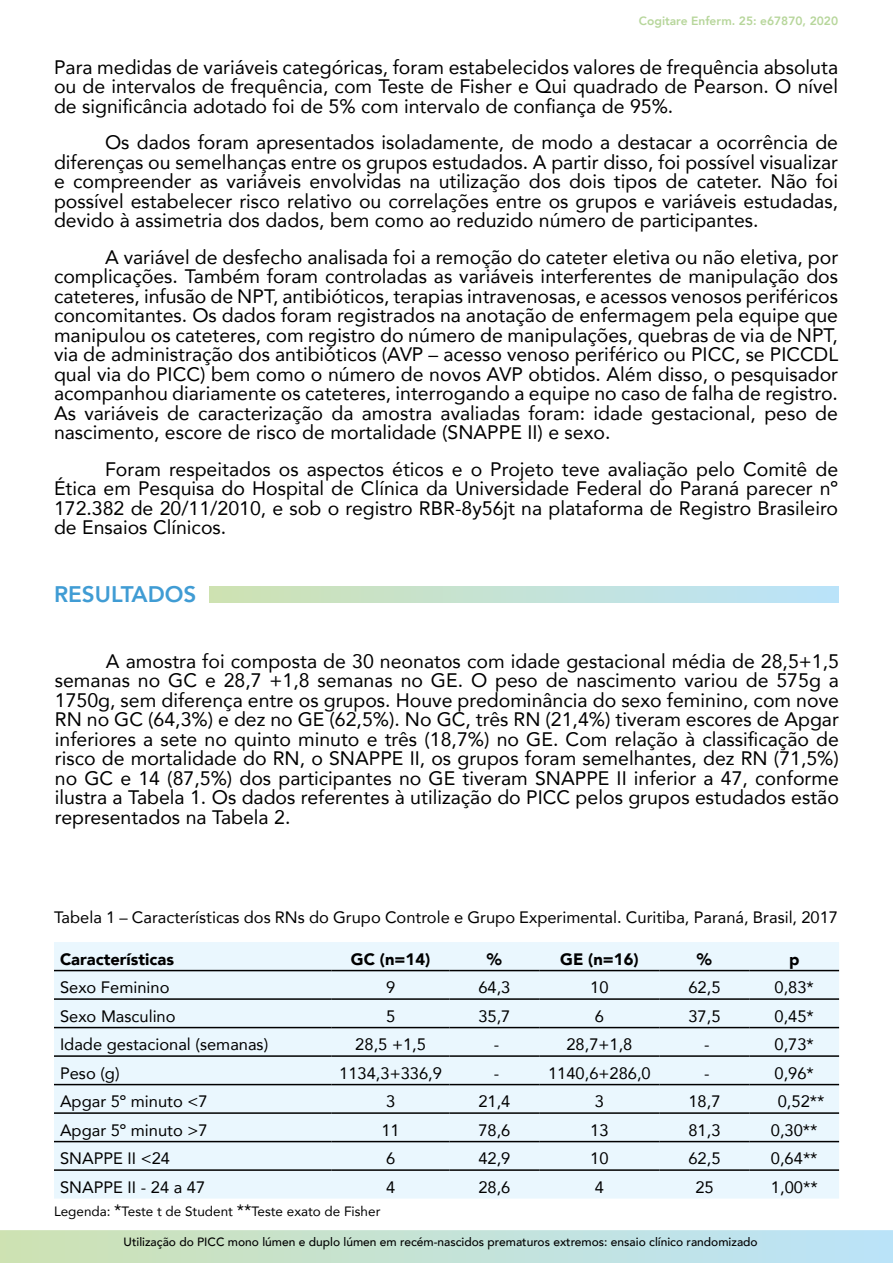
<style>
.page{position:relative;width:893px;height:1263px;background:#fff}
.page>*{position:absolute;margin:0;border:0;box-sizing:border-box;transform-origin:0 0}
.t1{font:800 22.5px "Avenir";color:#409cd4}
.t2{font:19.5px/19.5px "Avenir";color:#000;text-align:justify}
.t3{font:16.5px "Avenir";color:#000}
.t4{font:900 16.5px "Avenir";color:#000}
.t5{font:13.5px "Avenir";color:#000}
.t6{font:500 12px "Avenir";color:#000}
.t7{font:800 12px "Avenir";color:#b7d69b}
.s1{font-size:16.5px}
</style>
<div class="page">
<svg style="left:0;top:1230px;width:893px;height:33px;background:#c4e2d6"></svg>
<div style="left:210px;top:586px;width:629px;height:16px;background:linear-gradient(to right,#cee2b2,#bae3fb)"></div>
<div style="left:54px;top:942px;width:785px;height:256px;background:#eaf7fe"></div>
<hr style="left:54px;top:970px;width:278px;height:1px;background:#000">
<hr style="left:332px;top:970px;width:117px;height:1px;background:#000">
<hr style="left:449px;top:970px;width:90px;height:1px;background:#000">
<hr style="left:539px;top:970px;width:121px;height:1px;background:#000">
<hr style="left:660px;top:970px;width:89px;height:1px;background:#000">
<hr style="left:749px;top:970px;width:90px;height:1px;background:#000">
<hr style="left:54px;top:998px;width:278px;height:2px;background:#000">
<hr style="left:332px;top:998px;width:117px;height:2px;background:#000">
<hr style="left:449px;top:998px;width:90px;height:2px;background:#000">
<hr style="left:539px;top:998px;width:121px;height:2px;background:#000">
<hr style="left:660px;top:998px;width:89px;height:2px;background:#000">
<hr style="left:749px;top:998px;width:90px;height:2px;background:#000">
<hr style="left:54px;top:1027px;width:278px;height:1px;background:#000">
<hr style="left:332px;top:1027px;width:117px;height:1px;background:#000">
<hr style="left:449px;top:1027px;width:90px;height:1px;background:#000">
<hr style="left:539px;top:1027px;width:121px;height:1px;background:#000">
<hr style="left:660px;top:1027px;width:89px;height:1px;background:#000">
<hr style="left:749px;top:1027px;width:90px;height:1px;background:#000">
<hr style="left:54px;top:1055px;width:278px;height:2px;background:#000">
<hr style="left:332px;top:1055px;width:117px;height:2px;background:#000">
<hr style="left:449px;top:1055px;width:90px;height:2px;background:#000">
<hr style="left:539px;top:1055px;width:121px;height:2px;background:#000">
<hr style="left:660px;top:1055px;width:89px;height:2px;background:#000">
<hr style="left:749px;top:1055px;width:90px;height:2px;background:#000">
<hr style="left:54px;top:1084px;width:278px;height:1px;background:#000">
<hr style="left:332px;top:1084px;width:117px;height:1px;background:#000">
<hr style="left:449px;top:1084px;width:90px;height:1px;background:#000">
<hr style="left:539px;top:1084px;width:121px;height:1px;background:#000">
<hr style="left:660px;top:1084px;width:89px;height:1px;background:#000">
<hr style="left:749px;top:1084px;width:90px;height:1px;background:#000">
<hr style="left:54px;top:1112px;width:278px;height:2px;background:#000">
<hr style="left:332px;top:1112px;width:117px;height:2px;background:#000">
<hr style="left:449px;top:1112px;width:90px;height:2px;background:#000">
<hr style="left:539px;top:1112px;width:121px;height:2px;background:#000">
<hr style="left:660px;top:1112px;width:89px;height:2px;background:#000">
<hr style="left:749px;top:1112px;width:90px;height:2px;background:#000">
<hr style="left:54px;top:1141px;width:278px;height:1px;background:#000">
<hr style="left:332px;top:1141px;width:117px;height:1px;background:#000">
<hr style="left:449px;top:1141px;width:90px;height:1px;background:#000">
<hr style="left:539px;top:1141px;width:121px;height:1px;background:#000">
<hr style="left:660px;top:1141px;width:89px;height:1px;background:#000">
<hr style="left:749px;top:1141px;width:90px;height:1px;background:#000">
<hr style="left:54px;top:1169px;width:278px;height:2px;background:#000">
<hr style="left:332px;top:1169px;width:117px;height:2px;background:#000">
<hr style="left:449px;top:1169px;width:90px;height:2px;background:#000">
<hr style="left:539px;top:1169px;width:121px;height:2px;background:#000">
<hr style="left:660px;top:1169px;width:89px;height:2px;background:#000">
<hr style="left:749px;top:1169px;width:90px;height:2px;background:#000">
<p class="t7" style="left:639px;top:12px;width:201px">Cogitare Enferm. 25: e67870, 2020</p>
<p class="t2" style="left:54px;top:56px;width:786px">Para medidas de variáveis categóricas, foram estabelecidos valores de frequência absoluta ou de intervalos de frequência, com Teste de Fisher e Qui quadrado de Pearson. O nível de significância adotado foi de 5% com intervalo de confiança de 95%.</p>
<p class="t2" style="left:54px;top:132px;width:786px;text-indent:51px">Os dados foram apresentados isoladamente, de modo a destacar a ocorrência de diferenças ou semelhanças entre os grupos estudados. A partir disso, foi possível visualizar e compreender as variáveis envolvidas na utilização dos dois tipos de cateter. Não foi possível estabelecer risco relativo ou correlações entre os grupos e variáveis estudadas, devido à assimetria dos dados, bem como ao reduzido número de participantes.</p>
<p class="t2" style="left:54px;top:246px;width:786px;text-indent:51px">A variável de desfecho analisada foi a remoção do cateter eletiva ou não eletiva, por complicações. Também foram controladas as variáveis interferentes de manipulação dos cateteres, infusão de NPT, antibióticos, terapias intravenosas, e acessos venosos periféricos concomitantes. Os dados foram registrados na anotação de enfermagem pela equipe que manipulou os cateteres, com registro do número de manipulações, quebras de via de NPT, via de administração dos antibióticos (AVP – acesso venoso periférico ou PICC, se PICCDL qual via do PICC) bem como o número de novos AVP obtidos. Além disso, o pesquisador acompanhou diariamente os cateteres, interrogando a equipe no caso de falha de registro.<br>As variáveis de caracterização da amostra avaliadas foram: idade gestacional, peso de nascimento, escore de risco de mortalidade (SNAPPE II) e sexo.</p>
<p class="t2" style="left:54px;top:458px;width:786px;text-indent:51px">Foram respeitados os aspectos éticos e o Projeto teve avaliação pelo Comitê de Ética em Pesquisa do Hospital de Clínica da Universidade Federal do Paraná parecer nº 172.382 de 20/11/2010, e sob o registro RBR-8y56jt na plataforma de Registro Brasileiro de Ensaios Clínicos.</p>
<p class="t1" style="left:54px;top:577px;width:144px">RESULTADOS</p>
<p class="t2" style="left:55px;top:651px;width:786px;text-indent:51px">A amostra foi composta de 30 neonatos com idade gestacional média de 28,5+1,5 semanas no GC e 28,7 +1,8 semanas no GE. O peso de nascimento variou de 575g a 1750g, sem diferença entre os grupos. Houve predominância do sexo feminino, com nove RN no GC (64,3%) e dez no GE (62,5%). No GC, três RN (21,4%) tiveram escores de Apgar inferiores a sete no quinto minuto e três (18,7%) no GE. Com relação à classificação de risco de mortalidade do RN, o SNAPPE II, os grupos foram semelhantes, dez RN (71,5%) no GC e 14 (87,5%) dos participantes no GE tiveram SNAPPE II inferior a 47, conforme ilustra a Tabela 1. Os dados referentes à utilização do PICC pelos grupos estudados estão representados na Tabela 2.</p>
<p class="t3" style="left:54px;top:904px;width:786px">Tabela 1 – Características dos RNs do Grupo Controle e Grupo Experimental. Curitiba, Paraná, Brasil, 2017</p>
<p class="t4" style="left:60px;top:945px;width:115px">Características</p>
<p class="t4" style="left:351px;top:945px;width:81px">GC (n=14)</p>
<p class="t4" style="left:487px;top:945px;width:16px">%</p>
<p class="t4" style="left:560px;top:945px;width:80px">GE (n=16)</p>
<p class="t4" style="left:697px;top:945px;width:16px">%</p>
<p class="t4" style="left:789px;top:945px;width:12px">p</p>
<p class="t3" style="left:60px;top:974px;width:111px">Sexo Feminino</p>
<p class="t3" style="left:386px;top:974px;width:11px">9</p>
<p class="t3" style="left:478px;top:974px;width:34px">64,3</p>
<p class="t3" style="left:590px;top:974px;width:20px">10</p>
<p class="t3" style="left:688px;top:974px;width:34px">62,5</p>
<p class="t3" style="left:774px;top:974px;width:41px">0,83*</p>
<p class="t3" style="left:60px;top:1002px;width:117px">Sexo Masculino</p>
<p class="t3" style="left:386px;top:1002px;width:11px">5</p>
<p class="t3" style="left:478px;top:1002px;width:34px">35,7</p>
<p class="t3" style="left:595px;top:1002px;width:11px">6</p>
<p class="t3" style="left:688px;top:1002px;width:34px">37,5</p>
<p class="t3" style="left:774px;top:1002px;width:41px">0,45*</p>
<p class="t3" style="left:60px;top:1031px;width:210px">Idade gestacional (semanas)</p>
<p class="t3" style="left:355px;top:1031px;width:72px">28,5 +1,5</p>
<p class="t3" style="left:494px;top:1031px;width:7px">-</p>
<p class="t3" style="left:566px;top:1031px;width:68px">28,7+1,8</p>
<p class="t3" style="left:704px;top:1031px;width:7px">-</p>
<p class="t3" style="left:774px;top:1031px;width:41px">0,73*</p>
<p class="t3" style="left:60px;top:1059px;width:61px">Peso (g)</p>
<p class="t3" style="left:339px;top:1059px;width:104px">1134,3+336,9</p>
<p class="t3" style="left:494px;top:1059px;width:7px">-</p>
<p class="t3" style="left:548px;top:1059px;width:104px">1140,6+286,0</p>
<p class="t3" style="left:704px;top:1059px;width:7px">-</p>
<p class="t3" style="left:774px;top:1059px;width:41px">0,96*</p>
<p class="t3" style="left:60px;top:1088px;width:149px">Apgar 5º minuto &lt;7</p>
<p class="t3" style="left:386px;top:1088px;width:11px">3</p>
<p class="t3" style="left:478px;top:1088px;width:34px">21,4</p>
<p class="t3" style="left:595px;top:1088px;width:11px">3</p>
<p class="t3" style="left:688px;top:1088px;width:34px">18,7</p>
<p class="t3" style="left:778px;top:1088px;width:48px">0,52**</p>
<p class="t3" style="left:60px;top:1116px;width:149px">Apgar 5º minuto &gt;7</p>
<p class="t3" style="left:381px;top:1116px;width:20px">11</p>
<p class="t3" style="left:478px;top:1116px;width:34px">78,6</p>
<p class="t3" style="left:590px;top:1116px;width:20px">13</p>
<p class="t3" style="left:688px;top:1116px;width:34px">81,3</p>
<p class="t3" style="left:771px;top:1116px;width:48px">0,30**</p>
<p class="t3" style="left:60px;top:1145px;width:112px">SNAPPE II &lt;24</p>
<p class="t3" style="left:386px;top:1145px;width:11px">6</p>
<p class="t3" style="left:478px;top:1145px;width:34px">42,9</p>
<p class="t3" style="left:590px;top:1145px;width:20px">10</p>
<p class="t3" style="left:688px;top:1145px;width:34px">62,5</p>
<p class="t3" style="left:771px;top:1145px;width:48px">0,64**</p>
<p class="t3" style="left:60px;top:1173px;width:147px">SNAPPE II - 24 a 47</p>
<p class="t3" style="left:386px;top:1173px;width:11px">4</p>
<p class="t3" style="left:478px;top:1173px;width:34px">28,6</p>
<p class="t3" style="left:595px;top:1173px;width:11px">4</p>
<p class="t3" style="left:695px;top:1173px;width:20px">25</p>
<p class="t3" style="left:771px;top:1173px;width:48px">1,00**</p>
<p class="t5" style="left:54px;top:1200px;width:328px">Legenda: <span class="s1">*</span>Teste t de Student <span class="s1">**</span>Teste exato de Fisher</p>
<p class="t6" style="left:124px;top:1232px;width:636px">Utilização do PICC mono lúmen e duplo lúmen em recém-nascidos prematuros extremos: ensaio clínico randomizado</p>
</div>
